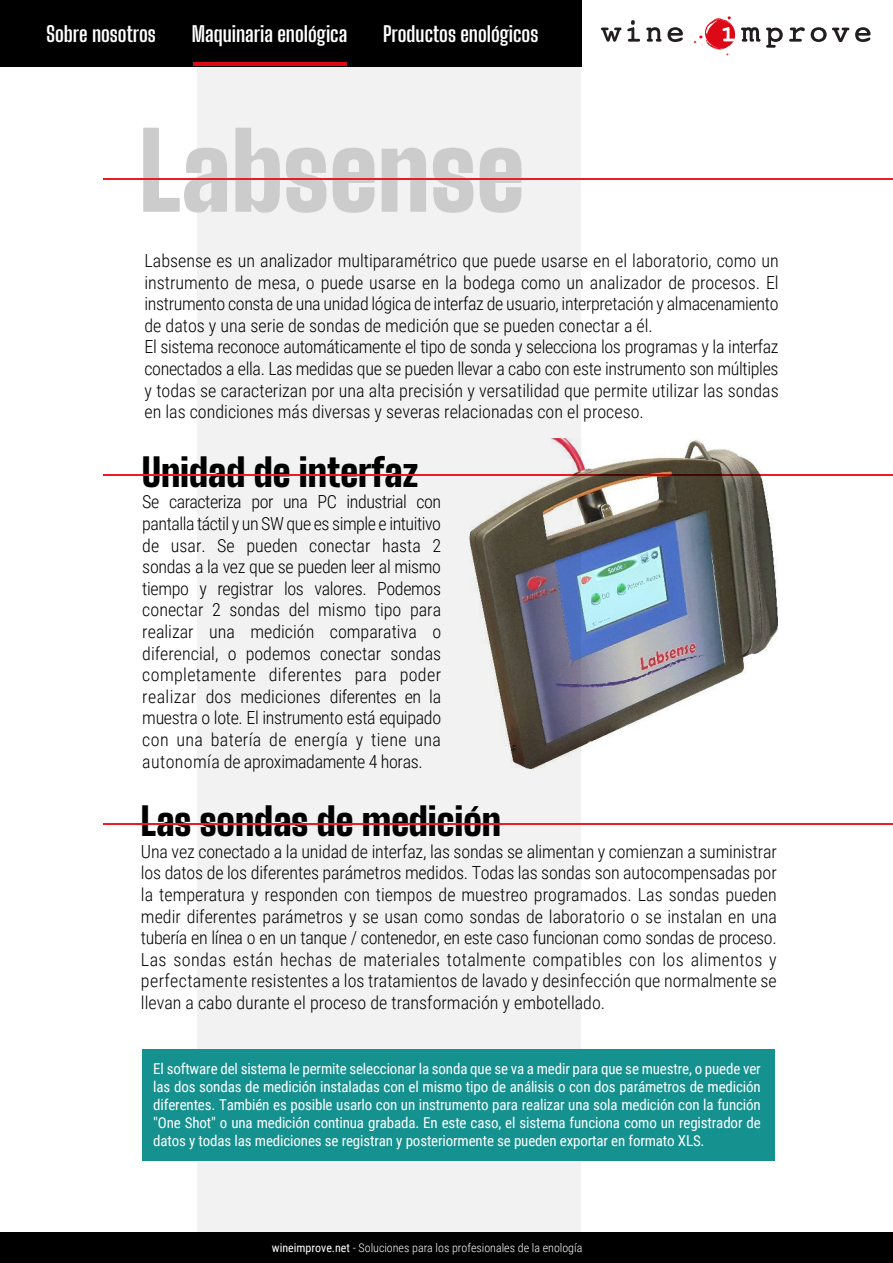
<style>
.page{position:relative;width:893px;height:1263px;background:#fff}
.page>*{position:absolute;margin:0;border:0;box-sizing:border-box;transform-origin:0 0}
.t1{font:900 105px "Big Shoulders Display";color:#ccc}
.t2{font:900 38.4px "Big Shoulders Display";color:#000}
.t3{font:700 21px "Big Shoulders Display";color:#fff}
.t4{font:300 18px/21.6px "Roboto Condensed";color:#000;text-align:justify}
.t5{font:15px/18px "Roboto Condensed";letter-spacing:-.01em;color:#fff;text-align:justify}
.t6{font:300 12px "Roboto Condensed";color:#fff}
.s1{font-weight:400}
</style>
<div class="page">
<div style="left:197px;top:59px;width:384px;height:1204px;background:#f2f2f2"></div>
<div style="left:0;top:0;width:581px;height:66px;background:#000"></div>
<svg style="left:646px;top:27px;width:37px;height:15px"></svg>
<svg style="left:766px;top:28px;width:17px;height:20px"></svg>
<svg style="left:789px;top:27px;width:16px;height:15px"></svg>
<svg style="left:811px;top:27px;width:38px;height:15px"></svg>
<svg style="left:855px;top:27px;width:15px;height:15px"></svg>
<svg style="left:627px;top:20px;width:13px;height:22px"></svg>
<svg style="left:601px;top:28px;width:20px;height:14px"></svg>
<svg style="left:694px;top:16px;width:66px;height:39px"></svg>
<hr style="left:193px;top:63px;width:153px;height:3px;background:#de0917">
<div style="left:0;top:1233px;width:893px;height:30px;background:#000"></div>
<hr style="left:103px;top:178px;width:790px;height:1px;background:#ed1c24">
<hr style="left:103px;top:823px;width:790px;height:1px;background:#ed1c24">
<div style="left:142px;top:1049px;width:633px;height:112px;background:#15918f"></div>
<hr style="left:103px;top:474px;width:790px;height:2px;background:#ed1c24">
<img style="left:470px;top:438px;width:308px;height:331px">
<p class="t3" style="left:47px;top:17px;width:111px">Sobre nosotros</p>
<p class="t3" style="left:192px;top:17px;width:157px">Maquinaria enológica</p>
<p class="t3" style="left:383px;top:17px;width:157px">Productos enológicos</p>
<h1 class="t1" style="left:139px;top:82px;width:387px">Labsense</h1>
<p class="t4" style="left:144px;top:249px;width:636px;text-align:left">Labsense es un analizador multiparamétrico que puede usarse en el laboratorio, como un instrumento de mesa, o puede usarse en la bodega como un analizador de procesos. El instrumento consta de una unidad lógica de interfaz de usuario, interpretación y almacenamiento de datos y una serie de sondas de medición que se pueden conectar a él.<br>El sistema reconoce automáticamente el tipo de sonda y selecciona los programas y la interfaz conectados a ella. Las medidas que se pueden llevar a cabo con este instrumento son múltiples y todas se caracterizan por una alta precisión y versatilidad que permite utilizar las sondas en las condiciones más diversas y severas relacionadas con el proceso.</p>
<h2 class="t2" style="left:142px;top:439px;width:277px">Unidad de interfaz</h2>
<p class="t4" style="left:142px;top:490px;width:300px">Se caracteriza por una PC industrial con pantalla táctil y un SW que es simple e intuitivo de usar. Se pueden conectar hasta 2 sondas a la vez que se pueden leer al mismo tiempo y registrar los valores. Podemos conectar 2 sondas del mismo tipo para realizar una medición comparativa o diferencial, o podemos conectar sondas completamente diferentes para poder realizar dos mediciones diferentes en la muestra o lote. El instrumento está equipado con una batería de energía y tiene una autonomía de aproximadamente 4 horas.</p>
<h2 class="t2" style="left:141px;top:789px;width:362px">Las sondas de medición</h2>
<p class="t4" style="left:141px;top:840px;width:637px">Una vez conectado a la unidad de interfaz, las sondas se alimentan y comienzan a suministrar los datos de los diferentes parámetros medidos. Todas las sondas son autocompensadas por la temperatura y responden con tiempos de muestreo programados. Las sondas pueden medir diferentes parámetros y se usan como sondas de laboratorio o se instalan en una tubería en línea o en un tanque / contenedor, en este caso funcionan como sondas de proceso.<br>Las sondas están hechas de materiales totalmente compatibles con los alimentos y perfectamente resistentes a los tratamientos de lavado y desinfección que normalmente se llevan a cabo durante el proceso de transformación y embotellado.</p>
<p class="t5" style="left:153px;top:1058px;width:609px">El software del sistema le permite seleccionar la sonda que se va a medir para que se muestre, o puede ver las dos sondas de medición instaladas con el mismo tipo de análisis o con dos parámetros de medición diferentes. También es posible usarlo con un instrumento para realizar una sola medición con la función "One Shot" o una medición continua grabada. En este caso, el sistema funciona como un registrador de datos y todas las mediciones se registran y posteriormente se pueden exportar en formato XLS.</p>
<p class="t6" style="left:272px;top:1240px;width:312px"><span class="s1">wineimprove.net</span> - Soluciones para los profesionales de la enología</p>
</div>
